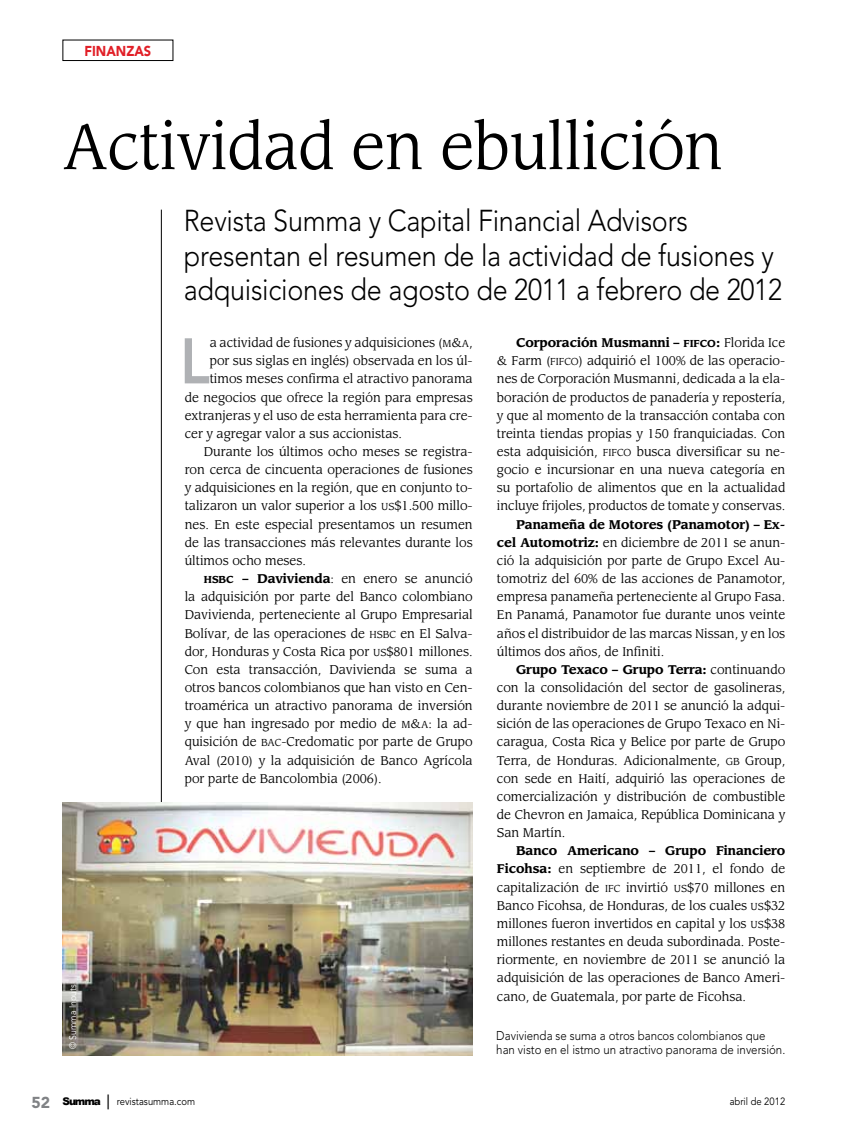
<style>
.page{position:relative;width:864px;height:1134px;background:#fff}
.page>*{position:absolute;margin:0;border:0;box-sizing:border-box;transform-origin:0 0}
.t1{font:800 63.75px "Avenir";color:#afb1b4;scale:.9 1}
.t2{font:63px "Leawood";letter-spacing:-.01em;color:#000;scale:.95 1}
.t3{font:300 30px/34.5px "Avenir";letter-spacing:-.01em;color:#000;scale:.9 1}
.t4{font:900 14.25px "Avenir";color:#e11f27;scale:.9 1}
.t5{font:300 12.75px/14.2px "Avenir";color:#000;scale:.9 1}
.t6{font:12.45px/18.1px "Leawood";color:#000;text-align:justify;scale:.96 1}
.t7{font:10.5px "Avenir";color:#000;scale:.9 1}
.t8{font:9.6px "Avenir";color:#fff;scale:.9 1}
.s1{font-family:"Leawood Book SC800";font-size:9.9px}
.s2{font-family:"Leawood Book SC800"}
.s3{font-family:"Leawood Bold SC800";font-size:9.9px}
.s4{font-weight:700}
.s5{font-weight:900;font-size:15.75px;color:#808285}
.s6{font-family:"Arial";font-weight:900}
.s7{font-size:19.2px}
</style>
<div class="page">
<div style="left:63px;top:40px;width:110px;height:21px;border:1px solid #000"></div>
<hr style="left:161px;top:210px;width:1px;height:843px;background:#000">
<img style="left:63px;top:802px;width:410px;height:253px">
<p class="t4" style="left:85px;top:42px;width:76px">FINANZAS</p>
<h2 class="t2" style="left:63px;top:109px;width:697px">Actividad en ebullición</h2>
<h3 class="t3" style="left:184px;top:204px;width:666px">Revista Summa y Capital Financial Advisors presentan el resumen de la actividad de fusiones y adquisiciones de agosto de 2011 a febrero de 2012</h3>
<p class="t8" style="left:67px;top:1049px;width:73px;rotate:-90deg">© Summa Inputs</p>
<h1 class="t1" style="left:180px;top:324px;width:35px">L</h1>
<p class="t6" style="left:210px;top:334px;width:276px">a actividad de fusiones y adquisiciones (<span class="s1">M</span><span class="s2">&amp;</span><span class="s1">A</span>,</p>
<p class="t6" style="left:210px;top:352px;width:275px">por sus siglas en inglés) observada en los úl-</p>
<p class="t6" style="left:210px;top:370px;width:276px">timos meses confirma el atractivo panorama</p>
<p class="t6" style="left:185px;top:388px;width:302px">de negocios que ofrece la región para empresas</p>
<p class="t6" style="left:185px;top:406px;width:301px">extranjeras y el uso de esta herramienta para cre-</p>
<p class="t6" style="left:185px;top:425px;width:228px">cer y agregar valor a sus accionistas.</p>
<p class="t6" style="left:204px;top:443px;width:282px">Durante los últimos ocho meses se registra-</p>
<p class="t6" style="left:185px;top:461px;width:301px">ron cerca de cincuenta operaciones de fusiones</p>
<p class="t6" style="left:185px;top:479px;width:302px">y adquisiciones en la región, que en conjunto to-</p>
<p class="t6" style="left:185px;top:497px;width:301px">talizaron un valor superior a los <span class="s1">US</span>$1.500 millo-</p>
<p class="t6" style="left:185px;top:515px;width:301px">nes. En este especial presentamos un resumen</p>
<p class="t6" style="left:185px;top:534px;width:301px">de las transacciones más relevantes durante los</p>
<p class="t6" style="left:185px;top:552px;width:128px">últimos ocho meses.</p>
<p class="t6" style="left:204px;top:570px;width:282px"><span class="s3">HSBC</span> <span class="s4">– Davivienda</span>: en enero se anunció</p>
<p class="t6" style="left:185px;top:588px;width:301px">la adquisición por parte del Banco colombiano</p>
<p class="t6" style="left:185px;top:606px;width:302px">Davivienda, perteneciente al Grupo Empresarial</p>
<p class="t6" style="left:185px;top:624px;width:301px">Bolívar, de las operaciones de <span class="s1">HSBC</span> en El Salva-</p>
<p class="t6" style="left:185px;top:642px;width:301px">dor, Honduras y Costa Rica por <span class="s1">US</span>$801 millones.</p>
<p class="t6" style="left:185px;top:661px;width:302px">Con esta transacción, Davivienda se suma a</p>
<p class="t6" style="left:185px;top:679px;width:301px">otros bancos colombianos que han visto en Cen-</p>
<p class="t6" style="left:185px;top:697px;width:301px">troamérica un atractivo panorama de inversión</p>
<p class="t6" style="left:185px;top:715px;width:302px">y que han ingresado por medio de <span class="s1">M</span><span class="s2">&amp;</span><span class="s1">A</span>: la ad-</p>
<p class="t6" style="left:185px;top:733px;width:301px">quisición de <span class="s1">BAC</span>-Credomatic por parte de Grupo</p>
<p class="t6" style="left:185px;top:751px;width:302px">Aval (2010) y la adquisición de Banco Agrícola</p>
<p class="t6" style="left:185px;top:769px;width:207px">por parte de Bancolombia (2006).</p>
<p class="t6" style="left:497px;top:334px;width:302px;text-indent:19px"><span class="s4">Corporación Musmanni –</span> <span class="s3">FIFCO</span><span class="s4">:</span> Florida Ice &amp; Farm (<span class="s1">FIFCO</span>) adquirió el 100% de las operacio&shy;nes de Corporación Musmanni, dedicada a la ela&shy;boración de productos de panadería y repostería, y que al momento de la transacción contaba con treinta tiendas propias y 150 franquiciadas. Con esta adquisición, <span class="s1">FIFCO</span> busca diversificar su ne&shy;gocio e incursionar en una nueva categoría en su portafolio de alimentos que en la actualidad incluye frijoles, productos de tomate y conservas.</p>
<p class="t6" style="left:497px;top:515px;width:302px;text-indent:19px"><span class="s4">Panameña de Motores (Panamotor) – Ex&shy;cel Automotriz:</span> en diciembre de 2011 se anun&shy;ció la adquisición por parte de Grupo Excel Au&shy;tomotriz del 60% de las acciones de Panamotor, empresa panameña perteneciente al Grupo Fasa.<br>En Panamá, Panamotor fue durante unos veinte años el distribuidor de las marcas Nissan, y en los últimos dos años, de Infiniti.</p>
<p class="t6" style="left:497px;top:661px;width:302px;text-indent:19px"><span class="s4">Grupo Texaco – Grupo Terra:</span> continuando con la consolidación del sector de gasolineras, durante noviembre de 2011 se anunció la adqui&shy;sición de las operaciones de Grupo Texaco en Ni&shy;caragua, Costa Rica y Belice por parte de Grupo Terra, de Honduras. Adicionalmente, <span class="s1">GB</span> Group, con sede en Haití, adquirió las operaciones de comercialización y distribución de combustible de Chevron en Jamaica, República Dominicana y San Martín.</p>
<p class="t6" style="left:497px;top:842px;width:302px;text-indent:19px"><span class="s4">Banco Americano – Grupo Financiero Ficohsa:</span> en septiembre de 2011, el fondo de capitalización de <span class="s1">IFC</span> invirtió <span class="s1">US</span>$70 millones en Banco Ficohsa, de Honduras, de los cuales <span class="s1">US</span>$32 millones fueron invertidos en capital y los <span class="s1">US</span>$38 millones restantes en deuda subordinada. Poste&shy;riormente, en noviembre de 2011 se anunció la adquisición de las operaciones de Banco Ameri&shy;cano, de Guatemala, por parte de Ficohsa.</p>
<p class="t5" style="left:496px;top:1028px;width:323px">Davivienda se suma a otros bancos colombianos que han visto en el istmo un atractivo panorama de inversión.</p>
<p class="t7" style="left:32px;top:1095px;width:183px"><span class="s5">52</span> <span class="s6">Summa</span> <span class="s7">|</span> revistasumma.com</p>
<p class="t7" style="left:730px;top:1095px;width:63px">abril de 2012</p>
</div>
